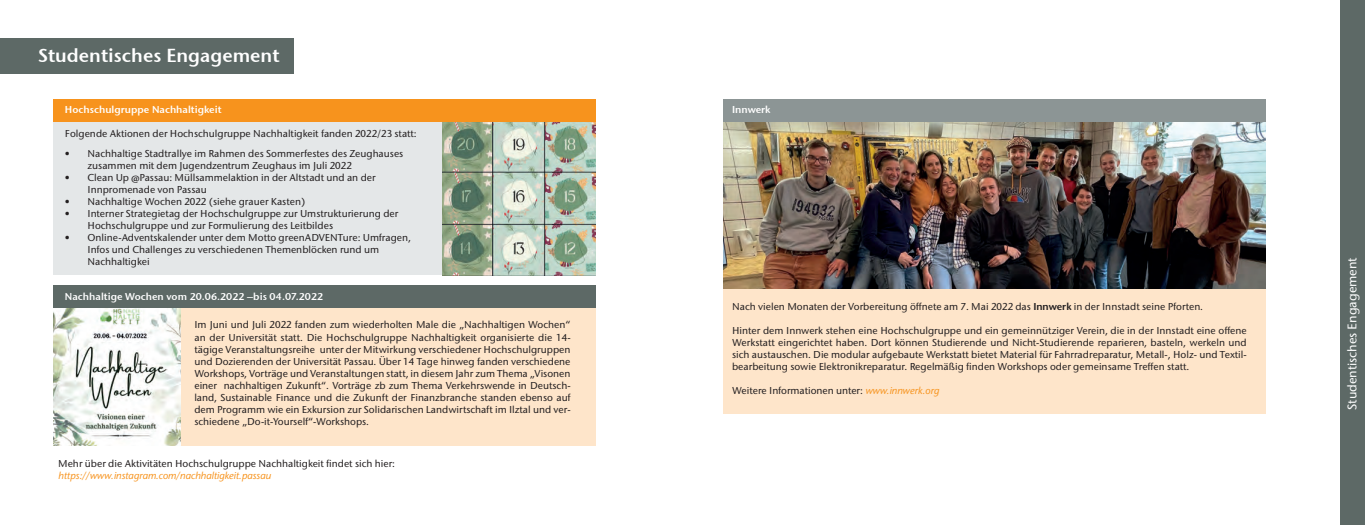
<style>
.page{position:relative;width:1365px;height:525px;background:#fff}
.page>*{position:absolute;margin:0;border:0;box-sizing:border-box;transform-origin:0 0}
.t1{font:18.75px "Stone Sans Semi ITCTT";color:#fff}
.t2{font:500 12.5px "Stone Sans ITC";color:#fff}
.t3{font:500 10px/12px "Stone Sans ITC";color:#231f20}
.t4{font:10px "Stone Sans Semi ITCTT";color:#fff}
.t5{font:italic 500 10px "Stone Sans ITC";color:#f7931d}
.s1{font-weight:600}
.s2{font-style:italic;color:#f7931d}
</style>
<div class="page">
<div style="left:0;top:39px;width:293px;height:35px;background:#5d6966"></div>
<div style="left:1339px;top:0;width:25px;height:524px;background:#5d6966"></div>
<div style="left:53px;top:297px;width:542px;height:148px;background:#fee5ca"></div>
<img style="left:53px;top:307px;width:127px;height:138px">
<div style="left:53px;top:285px;width:542px;height:22px;background:#5d6966"></div>
<div style="left:723px;top:111px;width:542px;height:302px;background:#fee5ca"></div>
<img style="left:723px;top:121px;width:542px;height:167px">
<div style="left:723px;top:99px;width:542px;height:22px;background:#8c9595"></div>
<div style="left:53px;top:111px;width:542px;height:164px;background:#e4e7e8"></div>
<img style="left:442px;top:121px;width:153px;height:154px">
<div style="left:53px;top:99px;width:542px;height:22px;background:#f7931d"></div>
<p class="t1" style="left:38px;top:44px;width:243px">Studentisches Engagement</p>
<p class="t4" style="left:65px;top:104px;width:158px">Hochschulgruppe Nachhaltigkeit</p>
<p class="t3" style="left:65px;top:128px;width:353px">Folgende Aktionen der Hochschulgruppe Nachhaltigkeit fanden 2022/23 statt:</p>
<p class="t3" style="left:87px;top:147px;width:317px;text-indent:-22px">• Nachhaltige Stadtrallye im Rahmen des Sommerfestes des Zeughauses zusammen mit dem Jugendzentrum Zeughaus im Juli 2022</p>
<p class="t3" style="left:87px;top:171px;width:290px;text-indent:-22px">• Clean Up @Passau: Müllsammelaktion in der Altstadt und an der<br>Innpromenade von Passau</p>
<p class="t3" style="left:65px;top:195px;width:242px">• Nachhaltige Wochen 2022 (siehe grauer Kasten)</p>
<p class="t3" style="left:87px;top:207px;width:312px;text-indent:-22px">• Interner Strategietag der Hochschulgruppe zur Umstrukturierung der<br>Hochschulgruppe und zur Formulierung des Leitbildes</p>
<p class="t3" style="left:87px;top:231px;width:325px;text-indent:-22px">• Online-Adventskalender unter dem Motto greenADVENTure: Umfragen,<br>Infos und Challenges zu verschiedenen Themenblöcken rund um<br>Nachhaltigkei</p>
<p class="t4" style="left:65px;top:290px;width:260px">Nachhaltige Wochen vom 20.06.2022 –bis 04.07.2022</p>
<p class="t3" style="left:194px;top:319px;width:377px;text-align:justify">Im Juni und Juli 2022 fanden zum wiederholten Male die „Nachhaltigen Wochen“ an der Universität statt. Die Hochschulgruppe Nachhaltigkeit organisierte die 14- tägige Veranstaltungsreihe unter der Mitwirkung verschiedener Hochschulgruppen und Dozierenden der Universität Passau. Über 14 Tage hinweg fanden verschiedene Workshops, Vorträge und Veranstaltungen statt, in diesem Jahr zum Thema „Visonen einer nachhaltigen Zukunft“. Vorträge zb zum Thema Verkehrswende in Deutsch&shy;land, Sustainable Finance und die Zukunft der Finanzbranche standen ebenso auf dem Programm wie ein Exkursion zur Solidarischen Landwirtschaft im Ilztal und ver&shy;schiedene „Do-it-Yourself“-Workshops.</p>
<p class="t3" style="left:58px;top:457px;width:338px">Mehr über die Aktivitäten Hochschulgruppe Nachhaltigkeit findet sich hier:</p>
<p class="t5" style="left:58px;top:469px;width:214px">https://www.instagram.com/nachhaltigkeit.passau</p>
<p class="t4" style="left:732px;top:104px;width:40px">Innwerk</p>
<p class="t3" style="left:732px;top:300px;width:472px">Nach vielen Monaten der Vorbereitung öffnete am 7. Mai 2022 das <span class="s1">Innwerk</span> in der Innstadt seine Pforten.</p>
<p class="t3" style="left:732px;top:324px;width:516px;text-align:justify">Hinter dem Innwerk stehen eine Hochschulgruppe und ein gemeinnütziger Verein, die in der Innstadt eine offene Werkstatt eingerichtet haben. Dort können Studierende und Nicht-Studierende reparieren, basteln, werkeln und sich austauschen. Die modular aufgebaute Werkstatt bietet Material für Fahrradreparatur, Metall-, Holz- und Textil&shy;bearbeitung sowie Elektronikreparatur. Regelmäßig finden Workshops oder gemeinsame Treffen statt.</p>
<p class="t3" style="left:732px;top:384px;width:208px">Weitere Informationen unter: <span class="s2">www.innwerk.org</span></p>
<p class="t2" style="left:1344px;top:409px;width:154px;rotate:-90deg">Studentisches Engagement</p>
</div>
